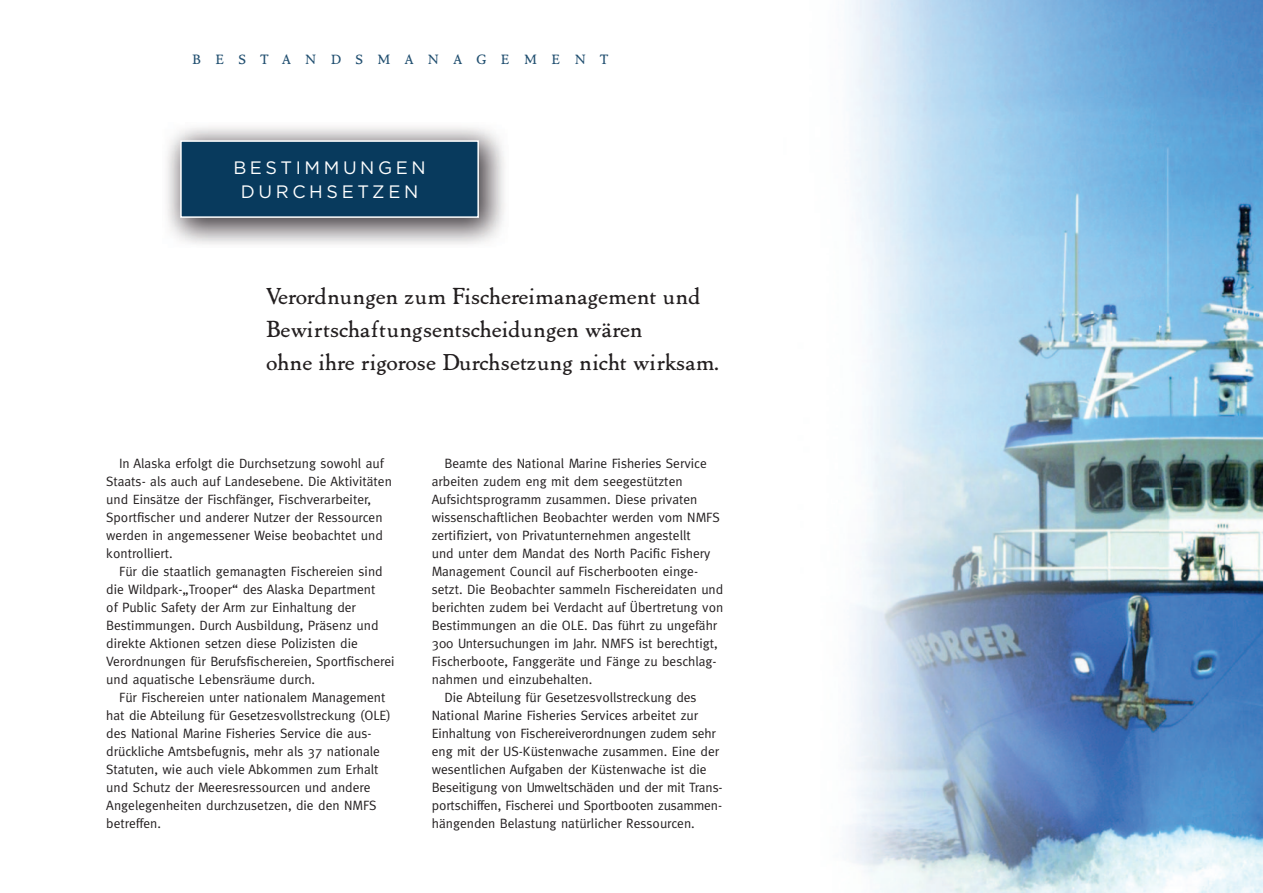
<style>
.page{position:relative;width:1263px;height:893px;background:#fff}
.page>*{position:absolute;margin:0;border:0;box-sizing:border-box;transform-origin:0 0}
.t1{font:23.25px/33px "Marco Polo";letter-spacing:.03em;color:#231f20}
.t2{font:18px/24px "Gotham";letter-spacing:.2em;color:#fff;text-align:center}
.t3{font:13.5px/18px "Meta";color:#231f20}
.t4{font:13.5px "Marco Polo SC";color:#214f70}
</style>
<div class="page">
<img style="left:848px;top:0;width:415px;height:893px">
<img style="left:167px;top:127px;width:338px;height:117px">
<div style="left:180px;top:140px;width:299px;height:78px;background:#083a5d;border:2px solid #fff"></div>
<p class="t4" style="left:192px;top:50px;width:417px">B E S T A N D S M A N A G E M E N T</p>
<h2 class="t2" style="left:233px;top:155px;width:194px">BESTIMMUNGEN<br>DURCHSETZEN</h2>
<h1 class="t1" style="left:266px;top:279px;width:455px">Verordnungen zum Fischereimanagement und<br>Bewirtschaftungsentscheidungen wären<br>ohne ihre rigorose Durchsetzung nicht wirksam.</h1>
<p class="t3" style="left:106px;top:454px;width:287px;text-indent:13px">In Alaska erfolgt die Durchsetzung sowohl auf Staats- als auch auf Landesebene. Die Aktivitäten und Einsätze der Fischfänger, Fischverarbeiter, Sportfischer und anderer Nutzer der Ressourcen werden in angemessener Weise beobachtet und kontrolliert.</p>
<p class="t3" style="left:106px;top:562px;width:290px;text-indent:13px">Für die staatlich gemanagten Fischereien sind die Wildpark-„Trooper“ des Alaska Department<br>of Public Safety der Arm zur Einhaltung der Bestimmungen. Durch Ausbildung, Präsenz und direkte Aktionen setzen diese Polizisten die Verordnungen für Berufsfischereien, Sportfischerei und aquatische Lebensräume durch.</p>
<p class="t3" style="left:106px;top:688px;width:286px;text-indent:13px">Für Fischereien unter nationalem Management hat die Abteilung für Gesetzesvollstreckung (OLE) des National Marine Fisheries Service die aus&shy;drückliche Amtsbefugnis, mehr als 37 nationale Statuten, wie auch viele Abkommen zum Erhalt und Schutz der Meeresressourcen und andere Angelegenheiten durchzusetzen, die den NMFS betreffen.</p>
<p class="t3" style="left:445px;top:454px;width:264px">Beamte des National Marine Fisheries Service</p>
<p class="t3" style="left:432px;top:472px;width:252px">arbeiten zudem eng mit dem seegestützten</p>
<p class="t3" style="left:432px;top:490px;width:267px">Auf sichtsprogramm zusammen. Diese privaten</p>
<p class="t3" style="left:432px;top:508px;width:289px">wissenschaftlichen Beobachter werden vom NMFS</p>
<p class="t3" style="left:432px;top:526px;width:260px">zertifiziert, von Privatunternehmen angestellt</p>
<p class="t3" style="left:432px;top:544px;width:280px">und unter dem Mandat des North Pacific Fishery</p>
<p class="t3" style="left:432px;top:562px;width:268px">Management Council auf Fischerbooten einge-</p>
<p class="t3" style="left:432px;top:580px;width:293px">setzt. Die Beobachter sammeln Fischereidaten und</p>
<p class="t3" style="left:432px;top:598px;width:293px">berichten zudem bei Verdacht auf Übertretung von</p>
<p class="t3" style="left:432px;top:616px;width:287px">Bestimmungen an die OLE. Das führt zu ungefähr</p>
<p class="t3" style="left:432px;top:634px;width:287px">300 Untersuchungen im Jahr. NMFS ist berechtigt,</p>
<p class="t3" style="left:432px;top:652px;width:286px">Fischerboote, Fanggeräte und Fänge zu beschlag-</p>
<p class="t3" style="left:432px;top:670px;width:162px">nahmen und einzubehalten.</p>
<p class="t3" style="left:445px;top:688px;width:253px">Die Abteilung für Gesetzesvollstreckung des</p>
<p class="t3" style="left:432px;top:706px;width:268px">National Marine Fisheries Services arbeitet zur</p>
<p class="t3" style="left:432px;top:724px;width:286px">Einhaltung von Fischereiverordnungen zudem sehr</p>
<p class="t3" style="left:432px;top:742px;width:289px">eng mit der US-Küstenwache zusammen. Eine der</p>
<p class="t3" style="left:432px;top:760px;width:276px">wesentlichen Aufgaben der Küstenwache ist die</p>
<p class="t3" style="left:432px;top:778px;width:292px">Beseitigung von Umweltschäden und der mit Trans-</p>
<p class="t3" style="left:432px;top:796px;width:292px">portschiffen, Fischerei und Sportbooten zusammen-</p>
<p class="t3" style="left:432px;top:814px;width:264px">hängenden Belastung natürlicher Ressourcen.</p>
</div>
